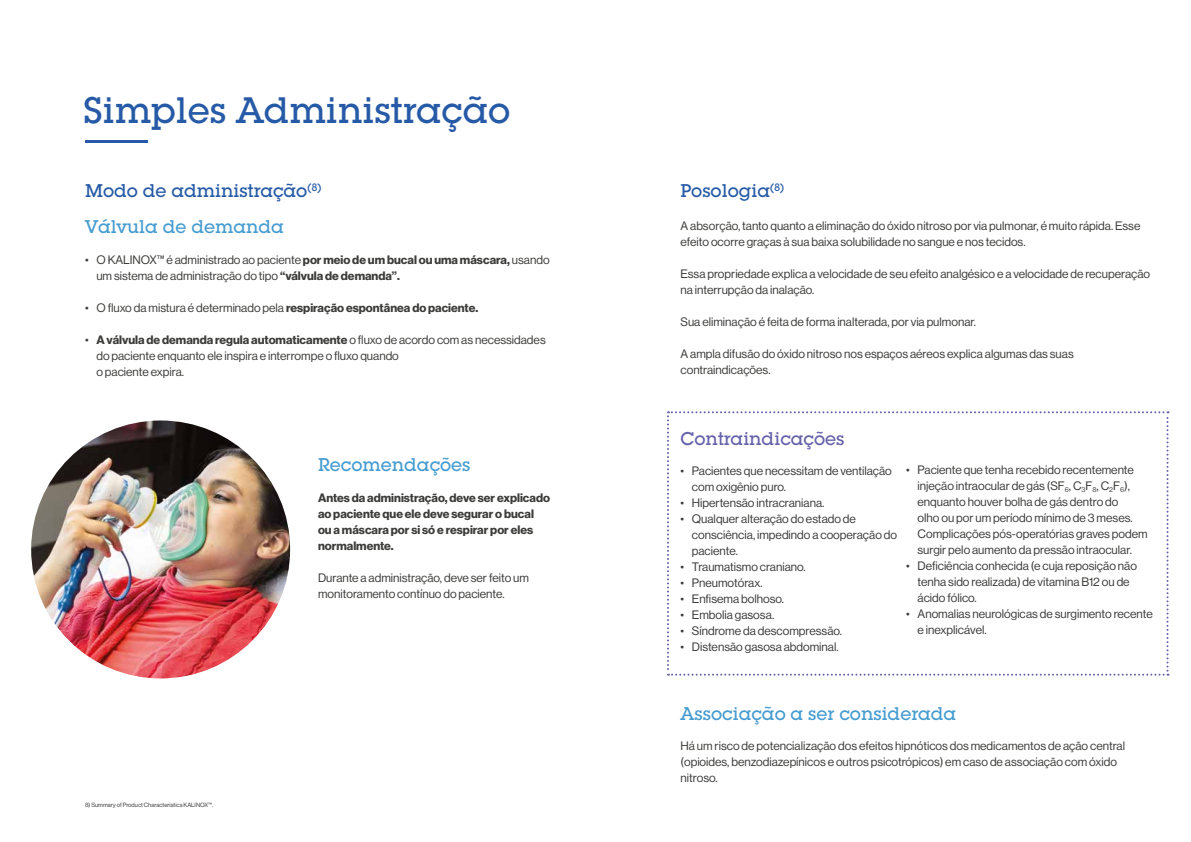
<style>
.page{position:relative;width:1191px;height:842px;background:#fff}
.page>*{position:absolute;margin:0;border:0;box-sizing:border-box;transform-origin:0 0}
.t1{font:500 36px "Lubalin Graph Std";color:#265aa6}
.t2{font:500 18px "Lubalin Graph Std";color:#469cd0}
.t3{font:500 18px "Lubalin Graph Std";color:#265aa6}
.t4{font:500 18px "Lubalin Graph Std";color:#6561a9}
.t5{font:12px/16px "N Haas Grotesk DS Std 55 Rg";color:#3c3c3b}
.t6{font:12px/16px "N Haas Grotesk DS Std 75 Bd";color:#3c3c3b}
.t7{font:6px "N Haas Grotesk DS Std 55 Rg";color:#3c3c3b}
.s1{font-family:"N Haas Grotesk DS Std 75 Bd"}
.s2{font-family:"N Haas Grotesk DS Std 55 Rg"}
</style>
<div class="page">
<svg style="left:667px;top:411px;width:501px;height:265px"></svg>
<img style="left:31px;top:420px;width:259px;height:258px">
<hr style="left:85px;top:140px;width:62px;height:2px;background:#265aa6">
<h1 class="t1" style="left:84px;top:88px;width:428px">Simples Administração</h1>
<h2 class="t3" style="left:85px;top:180px;width:238px">Modo de administração<sup>(8)</sup></h2>
<h2 class="t3" style="left:680px;top:180px;width:105px">Posologia<sup>(8)</sup></h2>
<h2 class="t2" style="left:85px;top:216px;width:200px">Válvula de demanda</h2>
<p class="t5" style="left:96px;top:252px;width:455px;text-indent:-11px">• O KALINOX™ é administrado ao paciente <span class="s1">por meio de um bucal ou uma máscara,</span> usando um sistema de administração do tipo <span class="s1">“válvula de demanda”.</span></p>
<p class="t5" style="left:85px;top:300px;width:395px">• O fluxo da mistura é determinado pela <span class="s1">respiração espontânea do paciente.</span></p>
<p class="t6" style="left:85px;top:332px;width:462px"><span class="s2">•</span> A válvula de demanda regula automaticamente <span class="s2">o fluxo de acordo com as necessidades</span></p>
<p class="t5" style="left:96px;top:348px;width:304px">do paciente enquanto ele inspira e interrompe o fluxo quando o paciente expira.</p>
<p class="t5" style="left:680px;top:218px;width:461px">A absorção, tanto quanto a eliminação do óxido nitroso por via pulmonar, é muito rápida. Esse efeito ocorre graças à sua baixa solubilidade no sangue e nos tecidos.</p>
<p class="t5" style="left:680px;top:266px;width:471px">Essa propriedade explica a velocidade de seu efeito analgésico e a velocidade de recuperação na interrupção da inalação.</p>
<p class="t5" style="left:680px;top:314px;width:297px">Sua eliminação é feita de forma inalterada, por via pulmonar.</p>
<p class="t5" style="left:680px;top:346px;width:395px">A ampla difusão do óxido nitroso nos espaços aéreos explica algumas das suas contraindicações.</p>
<p class="t7" style="left:85px;top:801px;width:130px">8) Summary of Product Characteristics KALINOX™.</p>
<h2 class="t2" style="left:318px;top:453px;width:154px">Recomendações</h2>
<p class="t6" style="left:318px;top:489px;width:234px">Antes da administração, deve ser explicado ao paciente que ele deve segurar o bucal ou a máscara por si só e respirar por eles normalmente.</p>
<p class="t5" style="left:318px;top:569px;width:212px">Durante a administração, deve ser feito um monitoramento contínuo do paciente.</p>
<h2 class="t4" style="left:680px;top:427px;width:165px">Contraindicações</h2>
<p class="t5" style="left:692px;top:463px;width:201px;text-indent:-11px">• Pacientes que necessitam de ventilação com oxigênio puro.</p>
<p class="t5" style="left:680px;top:495px;width:145px">• Hipertensão intracraniana.</p>
<p class="t5" style="left:692px;top:511px;width:207px;text-indent:-11px">• Qualquer alteração do estado de consciência, impedindo a cooperação do paciente.</p>
<p class="t5" style="left:680px;top:559px;width:127px">• Traumatismo craniano.</p>
<p class="t5" style="left:680px;top:575px;width:84px">• Pneumotórax.</p>
<p class="t5" style="left:680px;top:591px;width:105px">• Enfisema bolhoso.</p>
<p class="t5" style="left:680px;top:607px;width:95px">• Embolia gasosa.</p>
<p class="t5" style="left:680px;top:623px;width:163px">• Síndrome da descompressão.</p>
<p class="t5" style="left:680px;top:639px;width:160px">• Distensão gasosa abdominal.</p>
<p class="t5" style="left:917px;top:462px;width:232px;text-indent:-11px">• Paciente que tenha recebido recentemente injeção intraocular de gás (SF<sub>6</sub>, C<sub>3</sub>F<sub>8</sub>, C<sub>2</sub>F<sub>6</sub>), enquanto houver bolha de gás dentro do<br>olho ou por um período mínimo de 3 meses.<br>Complicações pós-operatórias graves podem surgir pelo aumento da pressão intraocular.</p>
<p class="t5" style="left:917px;top:558px;width:221px;text-indent:-11px">• Deficiência conhecida (e cuja reposição não tenha sido realizada) de vitamina B12 ou de ácido fólico.</p>
<p class="t5" style="left:917px;top:606px;width:237px;text-indent:-11px">• Anomalias neurológicas de surgimento recente e inexplicável.</p>
<h2 class="t2" style="left:680px;top:702px;width:277px">Associação a ser considerada</h2>
<p class="t5" style="left:680px;top:738px;width:446px">Há um risco de potencialização dos efeitos hipnóticos dos medicamentos de ação central (opioides, benzodiazepínicos e outros psicotrópicos) em caso de associação com óxido nitroso.</p>
</div>
